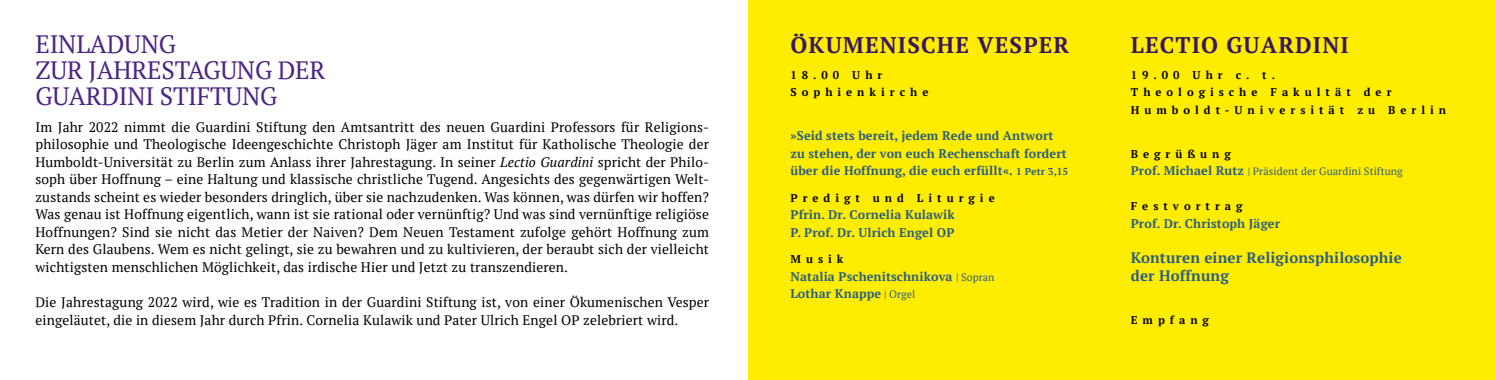
<style>
.page{position:relative;width:1496px;height:380px;background:#fff}
.page>*{position:absolute;margin:0;border:0;box-sizing:border-box;transform-origin:0 0}
.t1{font:25px/26.2px "PT Serif";letter-spacing:-.01em;color:#4c2583}
.t2{font:700 22.5px "PT Serif";letter-spacing:.05em;color:#37175b}
.t3{font:700 15px/17.5px "PT Serif";letter-spacing:.01em;color:#2a5d84}
.t4{font:13.75px/17.5px "PT Serif";letter-spacing:.01em;color:#000;text-align:justify}
.t5{font:700 12.5px/17.5px "PT Serif";letter-spacing:.01em;color:#2a5d84}
.t6{font:700 11.25px/17.5px "PT Serif";letter-spacing:.445em;color:#000}
.t7{font:10.62px "PT Serif";letter-spacing:.005em;color:#2a5d84}
.s1{font-style:italic}
.s2{font-size:10px}
.s3{font-weight:400;font-size:10.62px}
.s4{font-weight:700;font-size:12.5px}
</style>
<div class="page">
<div style="left:748px;top:0;width:747px;height:379px;background:#ffed00"></div>
<h1 class="t1" style="left:35px;top:30px;width:291px">EINLADUNG<br>ZUR JAHRESTAGUNG DER<br>GUARDINI STIFTUNG</h1>
<p class="t4" style="left:35px;top:117px;width:675px">Im Jahr 2022 nimmt die Guardini Stiftung den Amtsantritt des neuen Guardini Professors für Religions&shy;philosophie und Theologische Ideengeschichte Christoph Jäger am Institut für Katholische Theologie der Humboldt-Universität zu Berlin zum Anlass ihrer Jahrestagung. In seiner <span class="s1">Lectio Guardini</span> spricht der Philo&shy;soph über Hoffnung – eine Haltung und klassische christliche Tugend. Angesichts des gegenwärtigen Welt&shy;zustands scheint es wieder besonders dringlich, über sie nachzudenken. Was können, was dürfen wir hoffen?<br>Was genau ist Hoffnung eigentlich, wann ist sie rational oder vernünftig? Und was sind vernünftige religiöse Hoffnungen? Sind sie nicht das Metier der Naiven? Dem Neuen Testament zufolge gehört Hoffnung zum Kern des Glaubens. Wem es nicht gelingt, sie zu bewahren und zu kultivieren, der beraubt sich der vielleicht wichtigsten menschlichen Möglichkeit, das irdische Hier und Jetzt zu transzendieren.</p>
<p class="t4" style="left:35px;top:293px;width:675px">Die Jahrestagung 2022 wird, wie es Tradition in der Guardini Stiftung ist, von einer Ökumenischen Vesper eingeläutet, die in diesem Jahr durch Pfrin. Cornelia Kulawik und Pater Ulrich Engel OP zelebriert wird.</p>
<h2 class="t2" style="left:790px;top:30px;width:280px">ÖKUMENISCHE VESPER</h2>
<p class="t6" style="left:790px;top:66px;width:139px">18.00 Uhr<br>Sophienkirche</p>
<p class="t5" style="left:790px;top:127px;width:279px">»Seid stets bereit, jedem Rede und Antwort zu stehen, der von euch Rechenschaft fordert über die Hoffnung, die euch erfüllt«. <span class="s2">1 Petr 3,15</span></p>
<p class="t6" style="left:790px;top:188px;width:206px">Predigt und Liturgie</p>
<p class="t5" style="left:790px;top:205px;width:166px">Pfrin. Dr. Cornelia Kulawik<br>P. Prof. Dr. Ulrich Engel OP</p>
<p class="t6" style="left:790px;top:250px;width:54px">Musik</p>
<p class="t5" style="left:790px;top:267px;width:206px">Natalia Pschenitschnikova <span class="s3">| Sopran<br></span>Lothar Knappe <span class="s3">| Orgel</span></p>
<h2 class="t2" style="left:1130px;top:30px;width:220px">LECTIO GUARDINI</h2>
<p class="t6" style="left:1130px;top:66px;width:317px">19.00 Uhr c. t.<br>Theologische Fakultät der<br>Humboldt-Universität zu Berlin</p>
<p class="t6" style="left:1130px;top:145px;width:101px">Begrüßung</p>
<p class="t7" style="left:1130px;top:164px;width:273px"><span class="s4">Prof. Michael Rutz</span> | Präsident der Guardini Stiftung</p>
<p class="t6" style="left:1130px;top:197px;width:113px">Festvortrag</p>
<p class="t5" style="left:1130px;top:214px;width:151px">Prof. Dr. Christoph Jäger</p>
<p class="t3" style="left:1130px;top:248px;width:272px">Konturen einer Religionsphilosophie der Hoffnung</p>
<p class="t6" style="left:1130px;top:311px;width:80px">Empfang</p>
</div>
